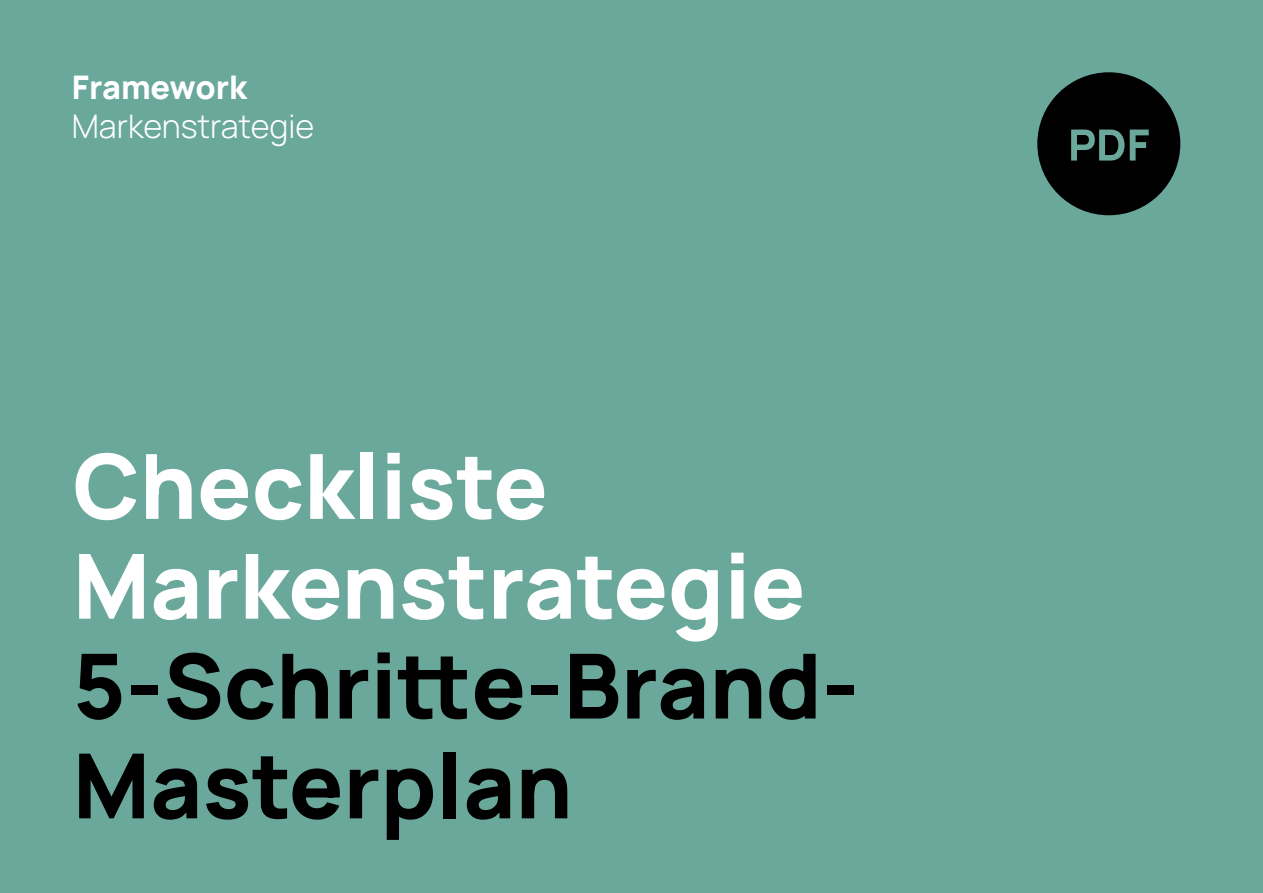
<style>
.page{position:relative;width:1263px;height:893px;background:#6aa89c}
.page>*{position:absolute;margin:0;border:0;box-sizing:border-box;transform-origin:0 0}
.t1{font:800 89.85px/99.8px "Manrope";color:#000}
.t2{font:800 89.85px/99.8px "Manrope";color:#fff}
.t3{font:300 32.55px "Manrope";color:#fff}
.t4{font:800 32.55px "Manrope";letter-spacing:-.005em;color:#fff}
</style>
<div class="page">
<svg style="left:1037px;top:72px;width:143px;height:143px;background:#1d2d2a"></svg>
<p class="t4" style="left:72px;top:64px;width:177px">Framework</p>
<p class="t3" style="left:72px;top:103px;width:244px">Markenstrategie</p>
<p class="t2" style="left:73px;top:433px;width:734px">Checkliste<br>Markenstrategie</p>
<p class="t1" style="left:73px;top:632px;width:788px">5-Schritte-Brand-<br>Masterplan</p>
</div>
